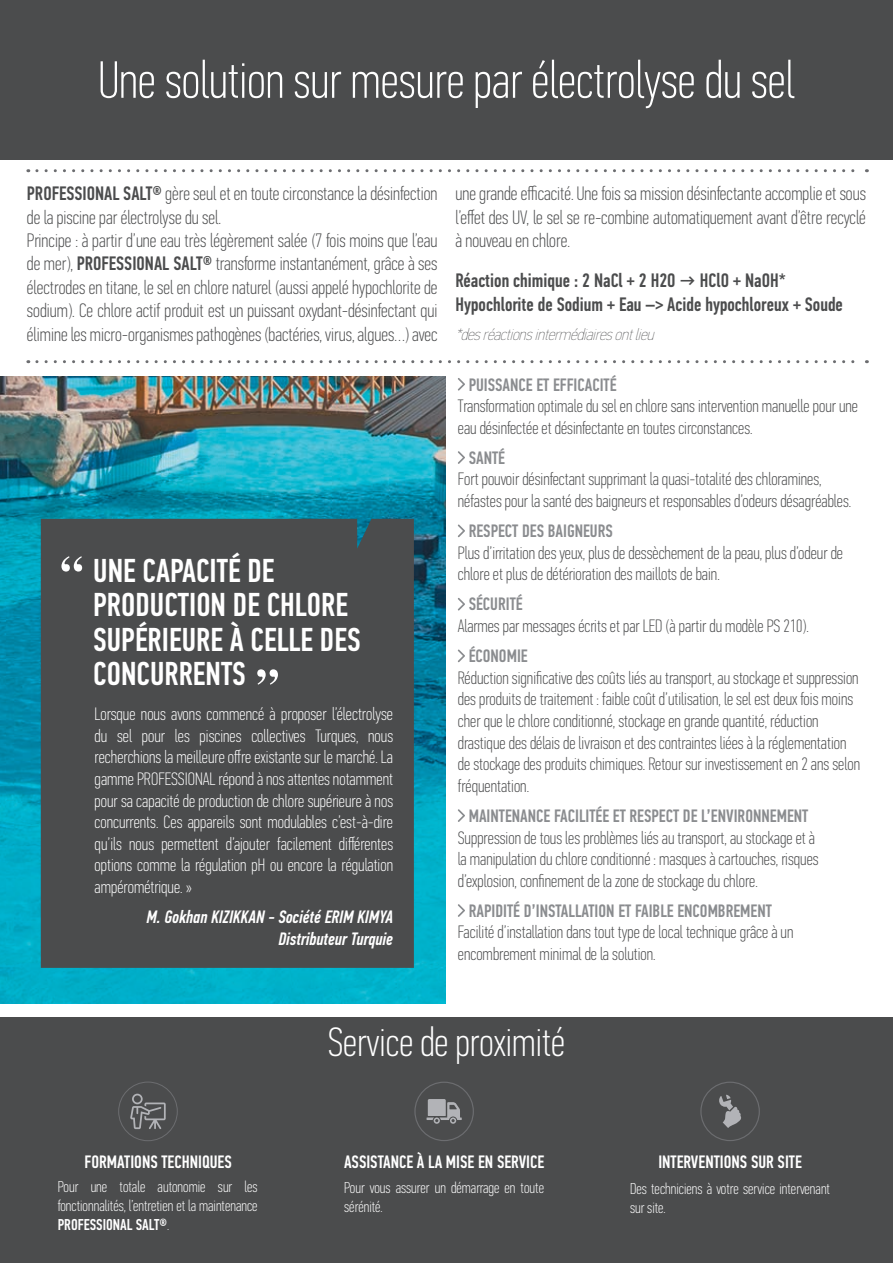
<style>
.page{position:relative;width:893px;height:1263px;background:#fff}
.page>*{position:absolute;margin:0;border:0;box-sizing:border-box;transform-origin:0 0}
.t1{font:100 52.5px "PF Din Text Comp Pro";color:#fff}
.t2{font:100 40.95px "PF Din Text Comp Pro";color:#fff}
.t3{font:500 33.15px/34.3px "PF Din Text Comp Pro";color:#fff}
.t4{font:100 19.5px/23.4px "PF Din Text Comp Pro";color:#4b4c4d}
.t5{font:500 19.5px/23.4px "PF Din Text Comp Pro";color:#4b4c4d}
.t6{font:100 18px/21.6px "PF Din Text Comp Pro";color:#4b4c4d}
.t7{font:100 18px/21.6px "PF Din Text Comp Pro";color:#fff;text-align:justify}
.t8{font:500 18px "PF Din Text Comp Pro";color:#8a8c8f}
.t9{font:500 18px "PF Din Text Comp Pro";color:#fff}
.t10{font:italic 500 18px/21.6px "PF Din Text Comp Pro";color:#fff;text-align:right}
.t11{font:italic 16.5px "PF Din Text Cond Pro X Thin";color:#4b4c4d}
.t12{font:100 15.75px/18.9px "PF Din Text Comp Pro";color:#fff}
.s1{font-weight:500}
</style>
<div class="page">
<img style="left:0;top:376px;width:445px;height:627px">
<div style="left:0;top:0;width:893px;height:159px;background:#4b4c4d"></div>
<svg style="left:458px;top:378px;width:7px;height:13px"></svg>
<svg style="left:458px;top:451px;width:7px;height:13px"></svg>
<svg style="left:458px;top:524px;width:7px;height:13px"></svg>
<svg style="left:458px;top:598px;width:7px;height:12px"></svg>
<svg style="left:458px;top:649px;width:7px;height:13px"></svg>
<svg style="left:458px;top:809px;width:7px;height:13px"></svg>
<svg style="left:458px;top:904px;width:7px;height:13px"></svg>
<div style="left:41px;top:519px;width:373px;height:449px;background:#4b4c4d"></div>
<svg style="left:61px;top:556px;width:21px;height:15px"></svg>
<svg style="left:257px;top:669px;width:21px;height:16px"></svg>
<div style="left:0;top:1017px;width:893px;height:246px;background:#4b4c4d"></div>
<div style="left:414px;top:1081px;width:60px;height:60px;border:1px solid #6c6d70;border-radius:50%"></div>
<svg style="left:427px;top:1099px;width:35px;height:25px"></svg>
<div style="left:118px;top:1081px;width:60px;height:60px;border:1px solid #6c6d70;border-radius:50%"></div>
<svg style="left:130px;top:1094px;width:36px;height:35px"></svg>
<div style="left:700px;top:1081px;width:60px;height:60px;border:1px solid #6c6d70;border-radius:50%"></div>
<svg style="left:719px;top:1095px;width:22px;height:33px"></svg>
<svg style="left:37px;top:360px;width:830px;height:3px"></svg>
<svg style="left:37px;top:169px;width:830px;height:3px"></svg>
<h1 class="t1" style="left:98px;top:50px;width:697px">Une solution sur mesure par électrolyse du sel</h1>
<p class="t4" style="left:27px;top:182px;width:412px"><span class="s1">PROFESSIONAL SALT®</span> gère seul et en toute circonstance la désinfection de la piscine par électrolyse du sel.<br>Principe : à partir d’une eau très légèrement salée (7 fois moins que l’eau de mer), <span class="s1">PROFESSIONAL SALT®</span> transforme instantanément, grâce à ses électrodes en titane, le sel en chlore naturel (aussi appelé hypochlorite de sodium). Ce chlore actif produit est un puissant oxydant-désinfectant qui élimine les micro-organismes pathogènes (bactéries, virus, algues…) avec</p>
<p class="t4" style="left:455px;top:182px;width:412px;text-align:justify">une grande efficacité. Une fois sa mission désinfectante accomplie et sous l’effet des UV, le sel se re-combine automatiquement avant d’être recyclé à nouveau en chlore.</p>
<p class="t5" style="left:455px;top:269px;width:389px">Réaction chimique : 2 NaCl + 2 H2O → HClO + NaOH*<br>Hypochlorite de Sodium + Eau –&gt; Acide hypochloreux + Soude</p>
<p class="t11" style="left:455px;top:324px;width:204px">*desréactionsintermédiairesontlieu</p>
<h3 class="t3" style="left:93px;top:554px;width:269px">UNE CAPACITÉ DE<br>PRODUCTION DE CHLORE<br>SUPÉRIEURE À CELLE DES<br>CONCURRENTS</h3>
<p class="t7" style="left:95px;top:703px;width:300px">Lorsque nous avons commencé à proposer l’électrolyse du sel pour les piscines collectives Turques, nous recherchions la meilleure offre existante sur le marché. La gamme PROFESSIONAL répond à nos attentes notamment pour sa capacité de production de chlore supérieure à nos concurrents. Ces appareils sont modulables c’est-à-dire qu’ils nous permettent d’ajouter facilement différentes options comme la régulation pH ou encore la régulation ampérométrique. »</p>
<p class="t10" style="left:147px;top:906px;width:248px">M. Gokhan KIZIKKAN - Société ERIM KIMYA<br>Distributeur Turquie</p>
<p class="t8" style="left:469px;top:374px;width:149px">PUISSANCE ET EFFICACITÉ</p>
<p class="t6" style="left:458px;top:395px;width:402px">Transformation optimale du sel en chlore sans intervention manuelle pour une eau désinfectée et désinfectante en toutes circonstances.</p>
<p class="t8" style="left:469px;top:447px;width:38px">SANTÉ</p>
<p class="t6" style="left:458px;top:468px;width:395px">Fort pouvoir désinfectant supprimant la quasi-totalité des chloramines, néfastes pour la santé des baigneurs et responsables d’odeurs désagréables.</p>
<p class="t8" style="left:469px;top:521px;width:146px">RESPECT DES BAIGNEURS</p>
<p class="t6" style="left:458px;top:542px;width:387px">Plus d’irritation des yeux, plus de dessèchement de la peau, plus d’odeur de chlore et plus de détérioration des maillots de bain.</p>
<p class="t8" style="left:469px;top:594px;width:55px">SÉCURITÉ</p>
<p class="t6" style="left:458px;top:615px;width:353px">Alarmes par messages écrits et par LED (à partir du modèle PS 210).</p>
<p class="t8" style="left:469px;top:646px;width:61px">ÉCONOMIE</p>
<p class="t6" style="left:458px;top:667px;width:404px">Réduction significative des coûts liés au transport, au stockage et suppression des produits de traitement : faible coût d’utilisation, le sel est deux fois moins cher que le chlore conditionné, stockage en grande quantité, réduction drastique des délais de livraison et des contraintes liées à la réglementation de stockage des produits chimiques. Retour sur investissement en 2 ans selon fréquentation.</p>
<p class="t8" style="left:469px;top:805px;width:341px">MAINTENANCE FACILITÉE ET RESPECT DE L’ENVIRONNEMENT</p>
<p class="t6" style="left:458px;top:826px;width:362px">Suppression de tous les problèmes liés au transport, au stockage et à la manipulation du chlore conditionné : masques à cartouches, risques d’explosion, confinement de la zone de stockage du chlore.</p>
<p class="t8" style="left:469px;top:900px;width:305px">RAPIDITÉ D’INSTALLATION ET FAIBLE ENCOMBREMENT</p>
<p class="t6" style="left:458px;top:921px;width:337px">Facilité d’installation dans tout type de local technique grâce à un encombrement minimal de la solution.</p>
<p class="t9" style="left:85px;top:1152px;width:149px">FORMATIONS TECHNIQUES</p>
<p class="t12" style="left:58px;top:1177px;width:201px;text-align:justify">Pour une totale autonomie sur les fonctionnalités, l’entretien et la maintenance <span class="s1">PROFESSIONAL SALT®</span>.</p>
<h2 class="t2" style="left:328px;top:1019px;width:239px">Service de proximité</h2>
<p class="t9" style="left:344px;top:1152px;width:202px">ASSISTANCE À LA MISE EN SERVICE</p>
<p class="t12" style="left:344px;top:1178px;width:201px">Pour vous assurer un démarrage en toute sérénité.</p>
<p class="t9" style="left:658px;top:1152px;width:145px">INTERVENTIONS SUR SITE</p>
<p class="t12" style="left:630px;top:1179px;width:201px">Des techniciens à votre service intervenant sur site.</p>
</div>
